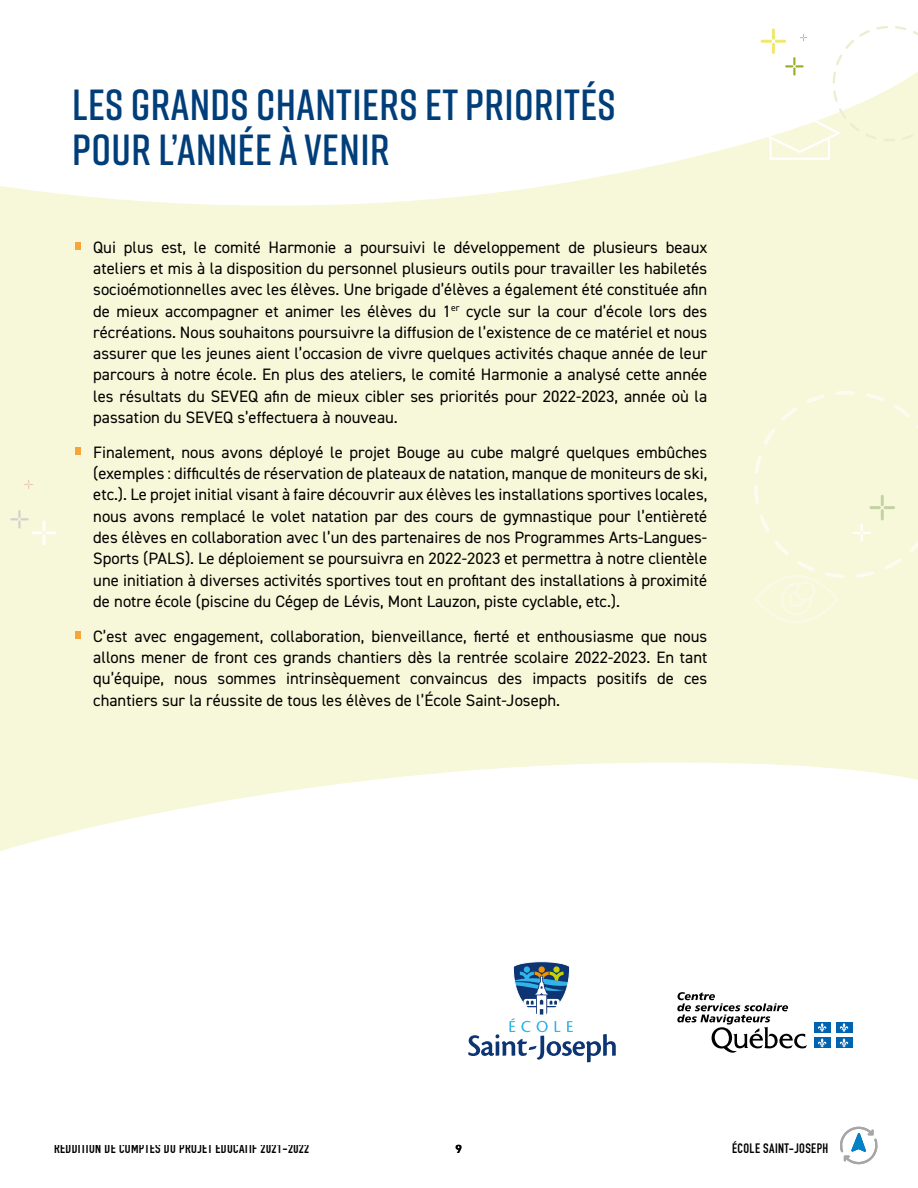
<style>
.page{position:relative;width:918px;height:1188px;background:#fff}
.page>*{position:absolute;margin:0;border:0;box-sizing:border-box;transform-origin:0 0}
.t1{font:600 43.5px/45px "Rift";letter-spacing:.01em;color:#003e7a}
.t2{font:16.5px/21.3px "DIN2014";color:#000;text-align:justify}
.t3{font:700 13.5px "DIN Condensed";letter-spacing:.03em;color:#000}
.t4{font:700 12px "DIN2014";color:#000}
</style>
<div class="page">
<div style="left:0;top:0;width:918px;height:851px;background:#f7f7d9"></div>
<svg style="left:2px;top:762px;width:916px;height:89px;fill:#fff"></svg>
<svg style="left:677px;top:992px;width:130px;height:61px"></svg>
<div style="left:814px;top:1022px;width:17px;height:11px;background:#0063af"></div>
<svg style="left:818px;top:1023px;width:9px;height:9px"></svg>
<div style="left:836px;top:1022px;width:17px;height:11px;background:#0063af"></div>
<svg style="left:840px;top:1023px;width:9px;height:9px"></svg>
<div style="left:814px;top:1038px;width:17px;height:10px;background:#0063af"></div>
<svg style="left:818px;top:1038px;width:9px;height:10px"></svg>
<div style="left:836px;top:1038px;width:17px;height:10px;background:#0063af"></div>
<svg style="left:840px;top:1038px;width:9px;height:10px"></svg>
<svg style="left:0;top:0;width:918px;height:206px;background:#fefefa"></svg>
<div style="left:75px;top:242px;width:6px;height:7px;background:#f7a439"></div>
<div style="left:75px;top:447px;width:6px;height:8px;background:#f7a439"></div>
<div style="left:75px;top:631px;width:6px;height:8px;background:#f7a439"></div>
<svg style="left:10px;top:510px;width:47px;height:35px"></svg>
<svg style="left:24px;top:480px;width:9px;height:9px"></svg>
<svg style="left:754px;top:391px;width:164px;height:232px"></svg>
<svg style="left:840px;top:1127px;width:38px;height:37px"></svg>
<svg style="left:759px;top:26px;width:159px;height:134px"></svg>
<svg style="left:468px;top:962px;width:148px;height:100px"></svg>
<h1 class="t1" style="left:72px;top:81px;width:545px">LES GRANDS CHANTIERS ET PRIORITÉS<br>POUR L’ANNÉE À VENIR</h1>
<p class="t2" style="left:93px;top:236px;width:616px">Qui plus est, le comité Harmonie a poursuivi le développement de plusieurs beaux ateliers et mis à la disposition du personnel plusieurs outils pour travailler les habiletés socioémotionnelles avec les élèves. Une brigade d’élèves a également été constituée afin de mieux accompagner et animer les élèves du 1<sup>er</sup> cycle sur la cour d’école lors des récréations. Nous souhaitons poursuivre la diffusion de l’existence de ce matériel et nous assurer que les jeunes aient l’occasion de vivre quelques activités chaque année de leur parcours à notre école. En plus des ateliers, le comité Harmonie a analysé cette année les résultats du SEVEQ afin de mieux cibler ses priorités pour 2022-2023, année où la passation du SEVEQ s’effectuera à nouveau.</p>
<p class="t2" style="left:93px;top:441px;width:616px">Finalement, nous avons déployé le projet Bouge au cube malgré quelques embûches (exemples : difficultés de réservation de plateaux de natation, manque de moniteurs de ski, etc.). Le projet initial visant à faire découvrir aux élèves les installations sportives locales, nous avons remplacé le volet natation par des cours de gymnastique pour l’entièreté des élèves en collaboration avec l’un des partenaires de nos Programmes Arts-Langues-Sports (PALS). Le déploiement se poursuivra en 2022-2023 et permettra à notre clientèle une initiation à diverses activités sportives tout en profitant des installations à proximité de notre école (piscine du Cégep de Lévis, Mont Lauzon, piste cyclable, etc.).</p>
<p class="t2" style="left:93px;top:625px;width:616px">C’est avec engagement, collaboration, bienveillance, fierté et enthousiasme que nous allons mener de front ces grands chantiers dès la rentrée scolaire 2022-2023. En tant qu’équipe, nous sommes intrinsèquement convaincus des impacts positifs de ces chantiers sur la réussite de tous les élèves de l’École Saint-Joseph.</p>
<p class="t3" style="left:54px;top:1139px;width:257px">REDDITION DE COMPTES DU PROJET ÉDUCATIF 2021-2022</p>
<p class="t3" style="left:732px;top:1139px;width:98px">ÉCOLE SAINT-JOSEPH</p>
<p class="t4" style="left:455px;top:1141px;width:8px">9</p>
</div>
